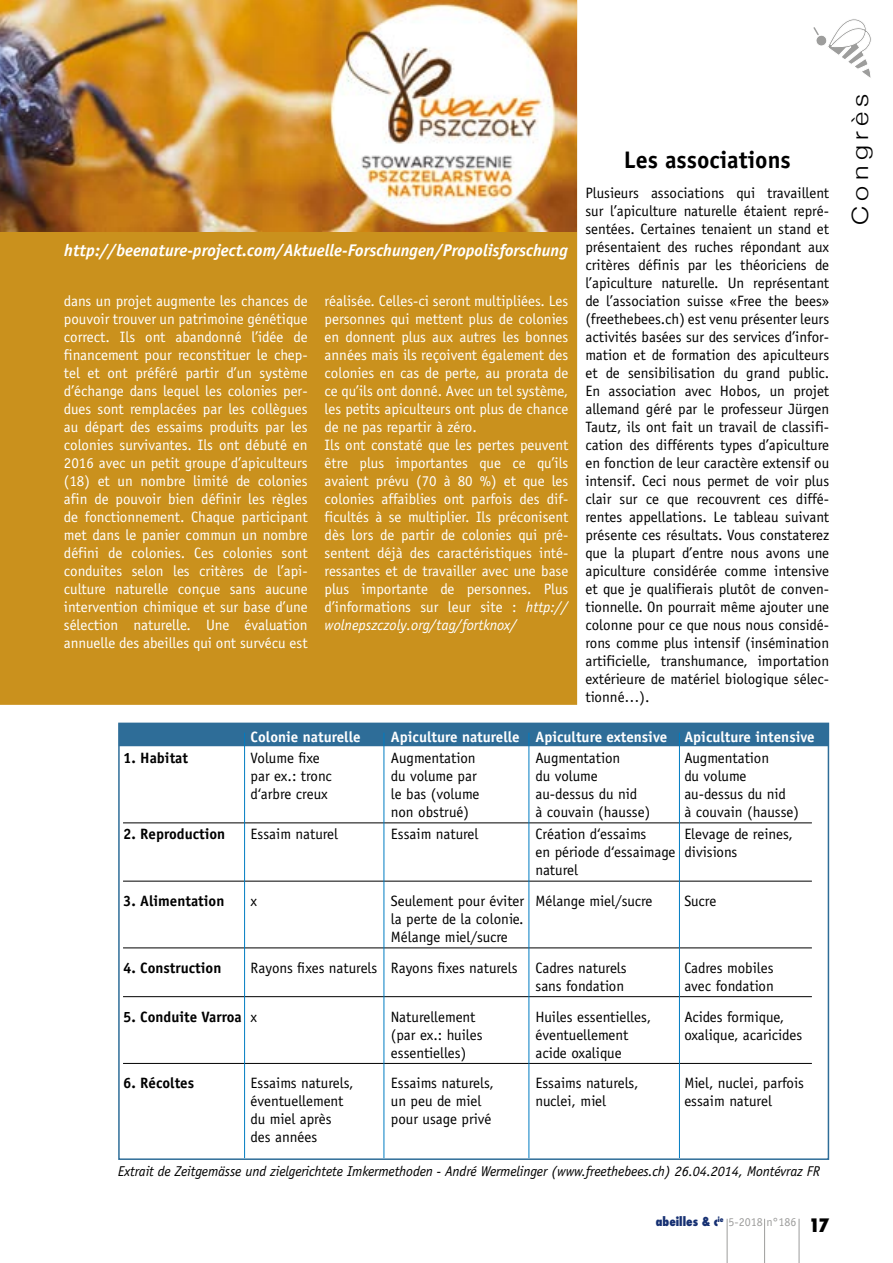
<style>
.page{position:relative;width:893px;height:1263px;background:#fff}
.page>*{position:absolute;margin:0;border:0;box-sizing:border-box;transform-origin:0 0}
.t1{font:700 24px "Officina Sans";color:#000}
.t2{font:300 22.5px "Helvetica Neue";letter-spacing:.2em;color:#000;scale:1.2 1}
.t3{font:800 condensed 18px "Futura";color:#000}
.t4{font:italic 700 16.95px "Officina Sans";color:#fff}
.t5{font:15px/18px "Officina Sans";color:#000}
.t6{font:15px/18px "Officina Sans";color:#fff;text-align:justify}
.t7{font:700 15px "Officina Sans";color:#000}
.t8{font:700 15px "Officina Sans";color:#fff}
.t9{font:italic 14.25px "Officina Sans";letter-spacing:-.01em;color:#000}
.t10{font:12px "Officina Sans";color:#9d9d9c}
.s1{font-style:italic}
.s2{font-weight:400}
.s3{font-family:"Futura";font-weight:800;font-stretch:condensed;color:#163072}
</style>
<div class="page">
<hr style="left:727px;top:1219px;width:1px;height:44px;background:#9d9d9c">
<hr style="left:764px;top:1219px;width:1px;height:44px;background:#9d9d9c">
<hr style="left:799px;top:1219px;width:1px;height:44px;background:#9d9d9c">
<svg style="left:813px;top:19px;width:58px;height:59px"></svg>
<div style="left:0;top:270px;width:577px;height:435px;background:#ca911d"></div>
<div style="left:0;top:0;width:577px;height:270px;background:#ca911d"></div>
<img style="left:0;top:0;width:577px;height:232px">
<div style="left:118px;top:723px;width:711px;height:437px;background:#fff;border:2px solid #2e6d98"></div>
<div style="left:119px;top:724px;width:710px;height:22px;background:#2e6d98"></div>
<hr style="left:123px;top:822px;width:689px;height:1px;background:#000">
<hr style="left:123px;top:881px;width:689px;height:1px;background:#000">
<hr style="left:123px;top:947px;width:689px;height:1px;background:#000">
<hr style="left:123px;top:996px;width:689px;height:1px;background:#000">
<hr style="left:123px;top:1063px;width:689px;height:1px;background:#000">
<hr style="left:244px;top:733px;width:1px;height:425px;background:#007cc2">
<hr style="left:384px;top:733px;width:1px;height:425px;background:#007cc2">
<hr style="left:528px;top:733px;width:1px;height:425px;background:#007cc2">
<hr style="left:679px;top:733px;width:1px;height:425px;background:#007cc2">
<p class="t4" style="left:64px;top:240px;width:505px">http://beenature-project.com/Aktuelle-Forschungen/Propolisforschung</p>
<p class="t6" style="left:64px;top:292px;width:245px">dans un projet augmente les chances de pouvoir trouver un patrimoine génétique correct. Ils ont abandonné l’idée de financement pour reconstituer le chep&shy;tel et ont préféré partir d’un système d’échange dans lequel les colonies per&shy;dues sont remplacées par les collègues au départ des essaims produits par les colonies survivantes. Ils ont débuté en 2016 avec un petit groupe d’apiculteurs (18) et un nombre limité de colonies afin de pouvoir bien définir les règles de fonctionnement. Chaque participant met dans le panier commun un nombre défini de colonies. Ces colonies sont conduites selon les critères de l’api&shy;culture naturelle conçue sans aucune intervention chimique et sur base d’une sélection naturelle. Une évaluation annuelle des abeilles qui ont survécu est</p>
<p class="t6" style="left:325px;top:292px;width:245px;text-align:left">réalisée. Celles-ci seront multipliées. Les personnes qui mettent plus de colonies en donnent plus aux autres les bonnes années mais ils reçoivent également des colonies en cas de perte, au prorata de ce qu’ils ont donné. Avec un tel système, les petits apiculteurs ont plus de chance de ne pas repartir à zéro.<br>Ils ont constaté que les pertes peuvent être plus importantes que ce qu’ils avaient prévu (70 à 80 %) et que les colonies affaiblies ont parfois des dif&shy;ficultés à se multiplier. Ils préconisent dès lors de partir de colonies qui pré&shy;sentent déjà des caractéristiques inté&shy;ressantes et de travailler avec une base plus importante de personnes. Plus d’informations sur leur site : <span class="s1">http:// wolnepszczoly.org/tag/fortknox/</span></p>
<h1 class="t1" style="left:624px;top:145px;width:169px">Les associations</h1>
<p class="t5" style="left:585px;top:184px;width:245px;text-align:justify">Plusieurs associations qui travaillent sur l’apiculture naturelle étaient repré&shy;sentées. Certaines tenaient un stand et présentaient des ruches répondant aux critères définis par les théoriciens de l’apiculture naturelle. Un représentant de l’association suisse «Free the bees» (freethebees.ch) est venu présenter leurs activités basées sur des services d’infor&shy;mation et de formation des apiculteurs et de sensibilisation du grand public.<br>En association avec Hobos, un projet allemand géré par le professeur Jürgen Tautz, ils ont fait un travail de classifi&shy;cation des différents types d’apiculture en fonction de leur caractère extensif ou intensif. Ceci nous permet de voir plus clair sur ce que recouvrent ces diffé&shy;rentes appellations. Le tableau suivant présente ces résultats. Vous constaterez que la plupart d’entre nous avons une apiculture considérée comme intensive et que je qualifierais plutôt de conven&shy;tionnelle. On pourrait même ajouter une colonne pour ce que nous nous considé&shy;rons comme plus intensif (insémination artificielle, transhumance, importation extérieure de matériel biologique sélec&shy;tionné…).</p>
<p class="t8" style="left:251px;top:727px;width:111px">Colonie naturelle</p>
<p class="t8" style="left:391px;top:727px;width:425px">Apiculture naturelle Apiculture extensive Apiculture intensive</p>
<p class="t7" style="left:123px;top:748px;width:66px">1. Habitat</p>
<p class="t5" style="left:251px;top:749px;width:71px">Volume fixe</p>
<p class="t5" style="left:391px;top:749px;width:86px">Augmentation</p>
<p class="t5" style="left:535px;top:749px;width:86px">Augmentation</p>
<p class="t5" style="left:684px;top:749px;width:86px">Augmentation</p>
<p class="t5" style="left:251px;top:767px;width:83px">par ex.: tronc</p>
<p class="t5" style="left:391px;top:767px;width:87px">du volume par</p>
<p class="t5" style="left:535px;top:767px;width:64px">du volume</p>
<p class="t5" style="left:684px;top:767px;width:64px">du volume</p>
<p class="t5" style="left:251px;top:785px;width:79px">d‘arbre creux</p>
<p class="t5" style="left:391px;top:785px;width:90px">le bas (volume</p>
<p class="t5" style="left:535px;top:785px;width:103px">au-dessus du nid</p>
<p class="t5" style="left:684px;top:785px;width:103px">au-dessus du nid</p>
<p class="t5" style="left:391px;top:803px;width:80px">non obstrué)</p>
<p class="t5" style="left:535px;top:803px;width:116px">à couvain (hausse)</p>
<p class="t5" style="left:684px;top:803px;width:116px">à couvain (hausse)</p>
<p class="t7" style="left:123px;top:825px;width:104px">2. Reproduction</p>
<p class="t5" style="left:251px;top:825px;width:89px">Essaim naturel</p>
<p class="t5" style="left:391px;top:825px;width:89px">Essaim naturel</p>
<p class="t5" style="left:535px;top:825px;width:112px">Création d‘essaims</p>
<p class="t5" style="left:535px;top:825px;width:259px;text-indent:149px">Elevage de reines, en période d‘essaimage divisions<br>naturel</p>
<p class="t7" style="left:123px;top:891px;width:103px">3. Alimentation</p>
<p class="t5" style="left:251px;top:892px;width:8px">x</p>
<p class="t5" style="left:391px;top:892px;width:263px">Seulement pour éviter Mélange miel/sucre</p>
<p class="t5" style="left:684px;top:892px;width:33px">Sucre</p>
<p class="t5" style="left:391px;top:910px;width:134px">la perte de la colonie.<br>Mélange miel/sucre</p>
<p class="t7" style="left:123px;top:958px;width:100px">4. Construction</p>
<p class="t5" style="left:251px;top:959px;width:378px">Rayons fixes naturels Rayons fixes naturels Cadres naturels</p>
<p class="t5" style="left:684px;top:959px;width:91px">Cadres mobiles</p>
<p class="t5" style="left:535px;top:977px;width:90px">sans fondation</p>
<p class="t5" style="left:684px;top:977px;width:91px">avec fondation</p>
<p class="t7" style="left:123px;top:1007px;width:136px">5. Conduite Varroa <span class="s2">x</span></p>
<p class="t5" style="left:391px;top:1007px;width:86px">Naturellement</p>
<p class="t5" style="left:535px;top:1007px;width:117px">Huiles essentielles,</p>
<p class="t5" style="left:684px;top:1007px;width:102px">Acides formique,</p>
<p class="t5" style="left:391px;top:1025px;width:93px">(par ex.: huiles</p>
<p class="t5" style="left:535px;top:1025px;width:94px">éventuellement</p>
<p class="t5" style="left:684px;top:1025px;width:119px">oxalique, acaricides</p>
<p class="t5" style="left:391px;top:1043px;width:77px">essentielles)</p>
<p class="t5" style="left:535px;top:1043px;width:88px">acide oxalique</p>
<p class="t7" style="left:123px;top:1074px;width:73px">6. Récoltes</p>
<p class="t5" style="left:251px;top:1074px;width:105px">Essaims naturels,</p>
<p class="t5" style="left:391px;top:1074px;width:105px">Essaims naturels,</p>
<p class="t5" style="left:535px;top:1074px;width:105px">Essaims naturels,</p>
<p class="t5" style="left:684px;top:1074px;width:121px">Miel, nuclei, parfois</p>
<p class="t5" style="left:251px;top:1092px;width:94px">éventuellement</p>
<p class="t5" style="left:391px;top:1092px;width:92px">un peu de miel</p>
<p class="t5" style="left:535px;top:1092px;width:72px">nuclei, miel</p>
<p class="t5" style="left:684px;top:1092px;width:89px">essaim naturel</p>
<p class="t5" style="left:251px;top:1110px;width:83px">du miel après</p>
<p class="t5" style="left:391px;top:1110px;width:102px">pour usage privé</p>
<p class="t5" style="left:251px;top:1128px;width:68px">des années</p>
<p class="t9" style="left:118px;top:1163px;width:703px">Extrait de Zeitgemässe und zielgerichtete Imkermethoden - André Wermelinger (www.freethebees.ch) 26.04.2014, Montévraz FR</p>
<p class="t10" style="left:656px;top:1215px;width:142px"><span class="s3">abeilles &amp; c</span><sup>ie</sup> 5-2018 n°186</p>
<p class="t3" style="left:809px;top:1213px;width:22px">17</p>
<h2 class="t2" style="left:842px;top:225px;width:111px;rotate:-90deg">Congrès</h2>
</div>
